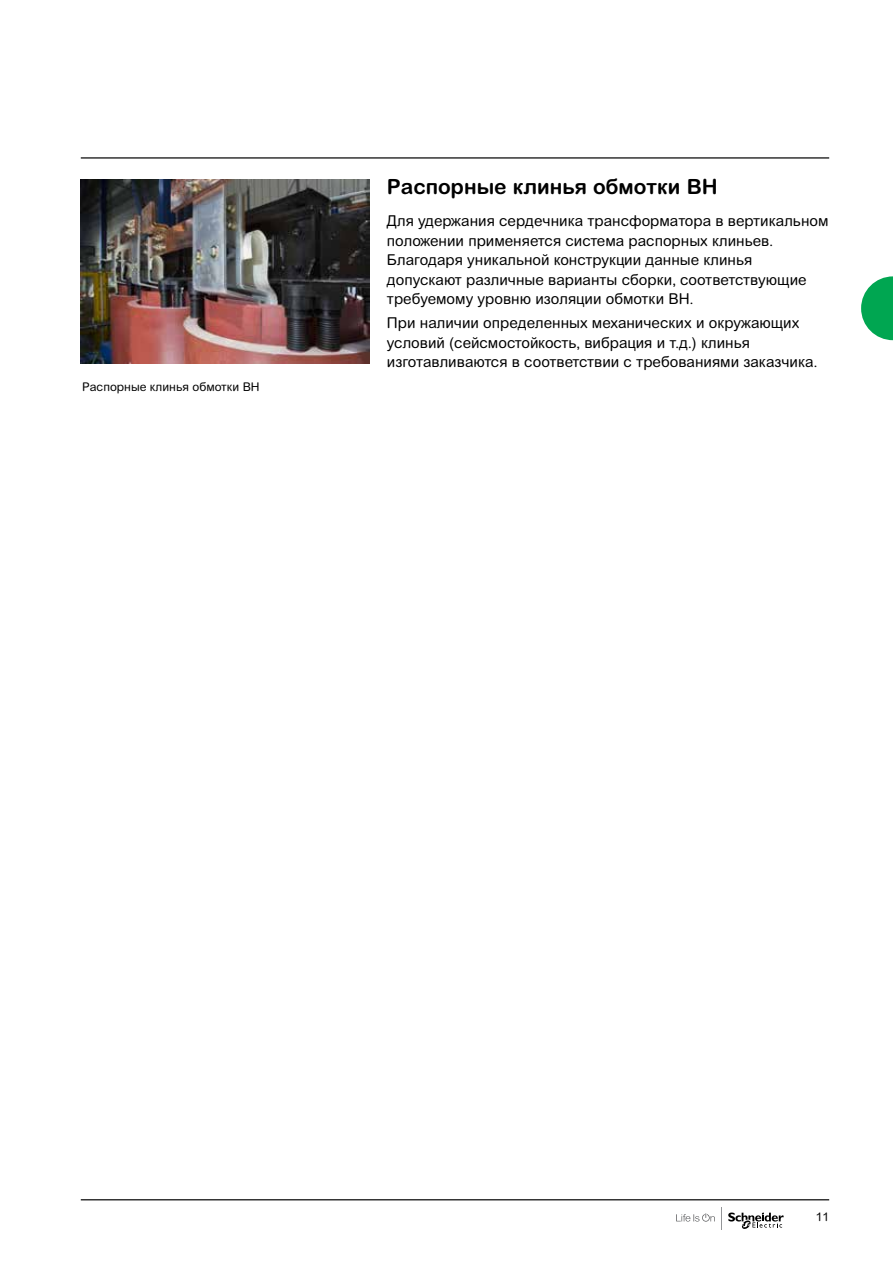
<style>
.page{position:relative;width:893px;height:1263px;background:#fff}
.page>*{position:absolute;margin:0;border:0;box-sizing:border-box;transform-origin:0 0}
.t1{font:700 21px "Arial Rounded MT Pro Cyr";color:#000}
.t2{font:15px/19.5px "Arial Rounded MT Pro Cyr";color:#000}
.t3{font:12px "Arial Rounded MT Pro Cyr";color:#000}
</style>
<div class="page">
<hr style="left:81px;top:157px;width:748px;height:2px;background:#000">
<svg style="left:861px;top:276px;width:32px;height:64px"></svg>
<hr style="left:81px;top:1199px;width:748px;height:1px;background:#000">
<svg style="left:676px;top:1213px;width:39px;height:8px"></svg>
<svg style="left:728px;top:1212px;width:56px;height:17px"></svg>
<svg style="left:721px;top:1207px;width:1px;height:22px"></svg>
<img style="left:81px;top:179px;width:289px;height:185px">
<p class="t3" style="left:82px;top:379px;width:179px">Распорные клинья обмотки ВН</p>
<h1 class="t1" style="left:387px;top:174px;width:332px">Распорные клинья обмотки ВН</h1>
<p class="t2" style="left:387px;top:212px;width:443px">Для удержания сердечника трансформатора в вертикальном положении применяется система распорных клиньев.<br>Благодаря уникальной конструкции данные клинья допускают различные варианты сборки, соответствующие требуемому уровню изоляции обмотки ВН.</p>
<p class="t2" style="left:387px;top:314px;width:432px">При наличии определенных механических и окружающих условий (сейсмостойкость, вибрация и т.д.) клинья изготавливаются в соответствии с требованиями заказчика.</p>
<p class="t3" style="left:816px;top:1209px;width:15px">11</p>
</div>
